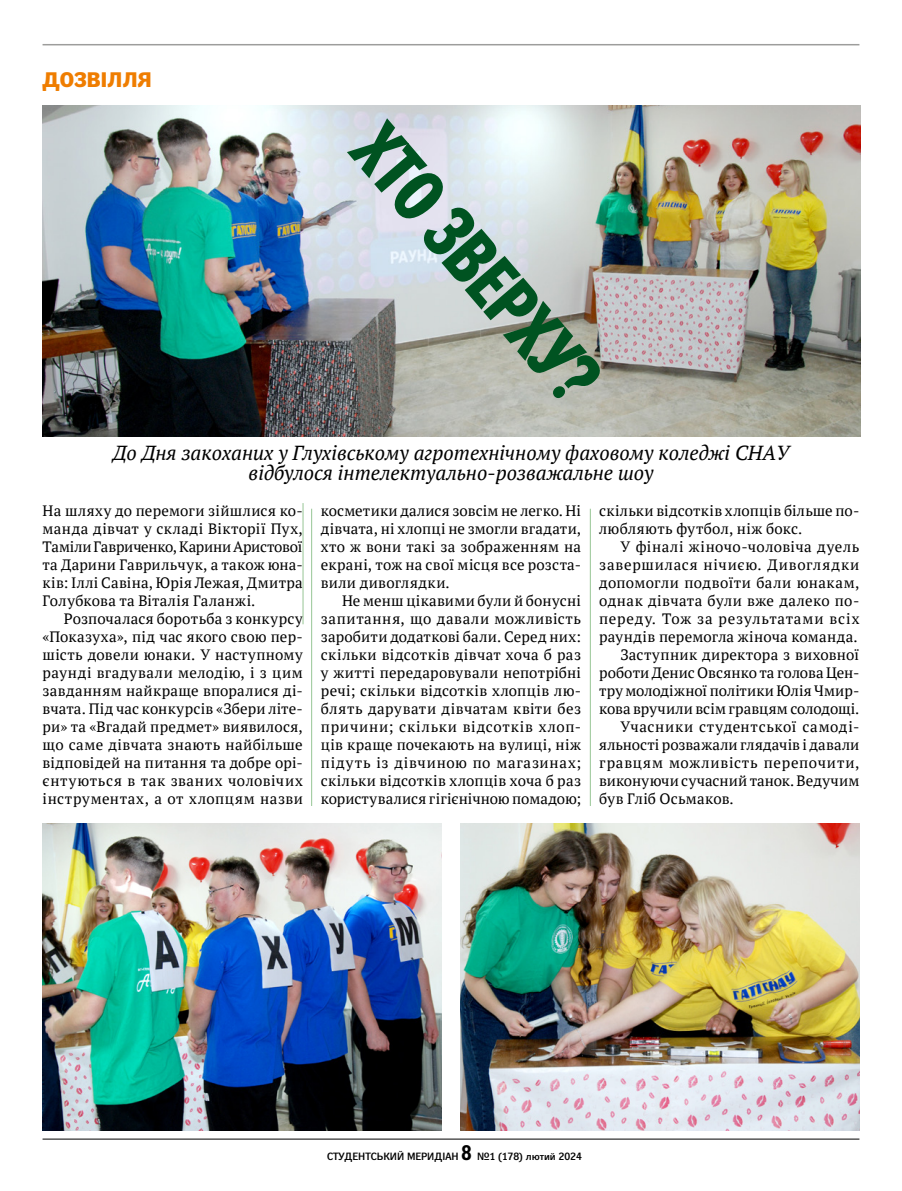
<style>
.page{position:relative;width:902px;height:1191px;background:#fff}
.page>*{position:absolute;margin:0;border:0;box-sizing:border-box;transform-origin:0 0}
.t1{font:700 75px "DG Pro 23";color:#005321}
.t2{font:700 21px "DG Pro 43";color:#ef7d00}
.t3{font:italic 20.25px/20.2px "PT Serif Pro";color:#000;text-align:center}
.t4{font:15px/18px "PT Serif Pro";letter-spacing:.02em;color:#000;text-align:justify}
.t5{font:15px "PT Serif Pro";letter-spacing:.055em;color:#000}
.t6{font:15px "PT Serif Pro";letter-spacing:.045em;color:#000}
.t7{font:10.5px "DG Pro 43";color:#000}
.s1{font-family:"DG Pro 32";font-weight:700;font-size:21px}
</style>
<div class="page">
<hr style="left:43px;top:1138px;width:816px;height:1px;background:#000">
<hr style="left:43px;top:44px;width:816px;height:1px;background:#9d9d9c">
<hr style="left:311px;top:509px;width:1px;height:297px;background:#97c695">
<hr style="left:303px;top:503px;width:1px;height:121px;background:#97c695">
<hr style="left:590px;top:509px;width:1px;height:297px;background:#97c695">
<img style="left:43px;top:105px;width:817px;height:332px">
<img style="left:43px;top:823px;width:399px;height:307px">
<img style="left:460px;top:823px;width:399px;height:307px">
<h2 class="t2" style="left:43px;top:67px;width:111px">ДОЗВІЛЛЯ</h2>
<h1 class="t1" style="left:400px;top:108px;width:336px;rotate:50deg">ХТО ЗВЕРХУ?</h1>
<h3 class="t3" style="left:113px;top:442px;width:678px">До Дня закоханих у Глухівському агротехнічному фаховому коледжі СНАУ відбулося інтелектуально-розважальне шоу</h3>
<p class="t4" style="left:43px;top:501px;width:262px">На шляху до перемоги зійшлися ко&shy;манда дівчат у складі Вікторії Пух, Таміли Гавриченко, Карини Аристової та Дарини Гаврильчук, а також юна&shy;ків: Іллі Савіна, Юрія Лежая, Дмитра Голубкова та Віталія Галанжі.</p>
<p class="t4" style="left:43px;top:609px;width:262px;text-indent:21px">Розпочалася боротьба з конкурсу «Показуха», під час якого свою пер&shy;шість довели юнаки. У наступному раунді вгадували мелодію, і з цим завданням найкраще впоралися ді&shy;вчата. Під час конкурсів «Збери літе&shy;ри» та «Вгадай предмет» виявилося, що саме дівчата знають найбільше відповідей на питання та добре орі&shy;єнтуються в так званих чоловічих інструментах, а от хлопцям назви</p>
<p class="t4" style="left:321px;top:501px;width:262px">косметики далися зовсім не легко. Ні дівчата, ні хлопці не змогли вгадати, хто ж вони такі за зображенням на екрані, тож на свої місця все розста&shy;вили дивоглядки.</p>
<p class="t4" style="left:321px;top:591px;width:262px;text-indent:21px">Не менш цікавими були й бонусні запитання, що давали можливість заробити додаткові бали. Серед них: скільки відсотків дівчат хоча б раз у житті передаровували непотрібні речі; скільки відсотків хлопців лю&shy;блять дарувати дівчатам квіти без причини; скільки відсотків хлоп&shy;ців краще почекають на вулиці, ніж підуть із дівчиною по магазинах; скільки відсотків хлопців хоча б раз користувалися гігієнічною помадою;</p>
<p class="t4" style="left:599px;top:501px;width:262px">скільки відсотків хлопців більше по&shy;любляють футбол, ніж бокс.</p>
<p class="t4" style="left:620px;top:537px;width:240px">У фіналі жіночо-чоловіча дуель</p>
<p class="t5" style="left:599px;top:555px;width:262px">завершилася нічиєю. Дивоглядки</p>
<p class="t4" style="left:599px;top:573px;width:262px">допомогли подвоїти бали юнакам,</p>
<p class="t4" style="left:599px;top:591px;width:262px">однак дівчата були вже далеко по-</p>
<p class="t5" style="left:599px;top:609px;width:262px">переду. Тож за результатами всіх</p>
<p class="t4" style="left:599px;top:627px;width:260px">раундів перемогла жіноча команда.</p>
<p class="t4" style="left:620px;top:645px;width:240px">Заступник директора з виховної</p>
<p class="t4" style="left:599px;top:663px;width:262px">роботи Денис Овсянко та голова Цен-</p>
<p class="t4" style="left:599px;top:681px;width:262px">тру молодіжної політики Юлія Чмир-</p>
<p class="t4" style="left:599px;top:699px;width:262px">кова вручили всім гравцям солодощі.</p>
<p class="t6" style="left:620px;top:717px;width:240px">Учасники студентської самоді-</p>
<p class="t4" style="left:599px;top:735px;width:262px">яльності розважали глядачів і давали</p>
<p class="t5" style="left:599px;top:753px;width:262px">гравцям можливість перепочити,</p>
<p class="t4" style="left:599px;top:771px;width:262px">виконуючи сучасний танок. Ведучим</p>
<p class="t4" style="left:599px;top:789px;width:136px">був Гліб Осьмаков.</p>
<p class="t7" style="left:327px;top:1150px;width:256px">СТУДЕНТСЬКИЙ МЕРИДІАН <span class="s1">8</span> №1 (178) лютий 2024</p>
</div>
